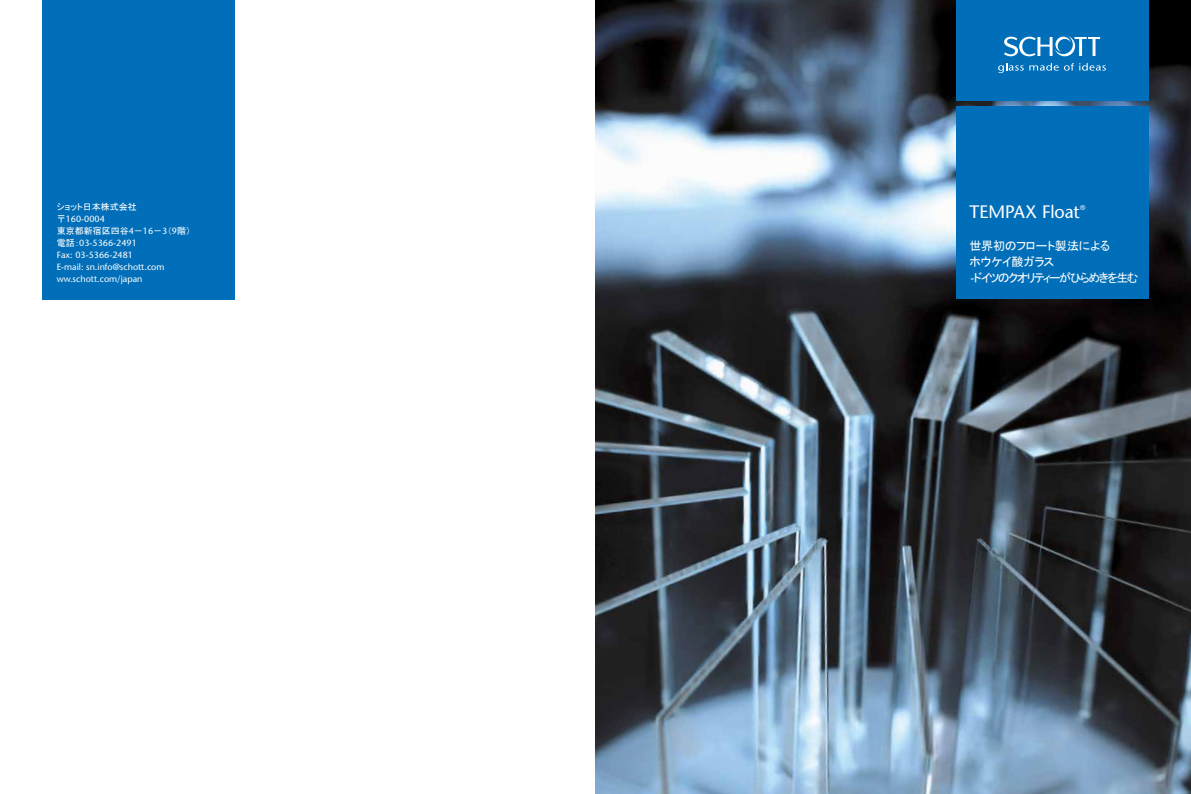
<style>
.page{position:relative;width:1191px;height:794px;background:#fff}
.page>*{position:absolute;margin:0;border:0;box-sizing:border-box;transform-origin:0 0}
.t1{font:18px "Stone Sans";letter-spacing:-.005em;color:#fff}
.t2{font:12px/16px "MS P Gothic";letter-spacing:-.07em;color:#fff}
.t3{font:9px/12px "Stone Sans";color:#fff}
.t4{font:9px "MS P Gothic";color:#fff}
.t5{font:7px "Stone Sans";color:#fff}
.s1{font-family:"MS P Gothic"}
.s2{font-family:"Stone Sans"}
</style>
<div class="page">
<img style="left:595px;top:0;width:596px;height:794px">
<div style="left:43px;top:0;width:192px;height:299px;background:#006eb8"></div>
<div style="left:955px;top:0;width:193px;height:101px;background:#006eb8"></div>
<svg style="left:1004px;top:36px;width:96px;height:20px"></svg>
<svg style="left:998px;top:63px;width:25px;height:10px"></svg>
<svg style="left:1029px;top:63px;width:29px;height:8px"></svg>
<svg style="left:1064px;top:63px;width:42px;height:8px"></svg>
<div style="left:955px;top:106px;width:193px;height:193px;background:#006eb8"></div>
<p class="t4" style="left:57px;top:202px;width:82px">ショット日本株式会社</p>
<p class="t3" style="left:57px;top:213px;width:50px"><span class="s1">〒</span>160-0004</p>
<p class="t4" style="left:57px;top:226px;width:135px">東京都新宿区四谷<span class="s2">4</span>－<span class="s2">16</span>－<span class="s2">3</span>（<span class="s2">9</span>階）</p>
<p class="t3" style="left:57px;top:237px;width:109px"><span class="s1">電話：</span>03-5366-2491<br>Fax: 03-5366-2481<br>E-mail: sn.info@schott.com ww.schott.com/japan</p>
<h1 class="t1" style="left:969px;top:201px;width:112px">TEMPAX Float</h1>
<p class="t5" style="left:1080px;top:203px;width:7px">®</p>
<h2 class="t2" style="left:969px;top:238px;width:170px">世界初のフロート製法による<br>ホウケイ酸ガラス<br>‐ドイツのクオリティーがひらめきを生む</h2>
</div>
